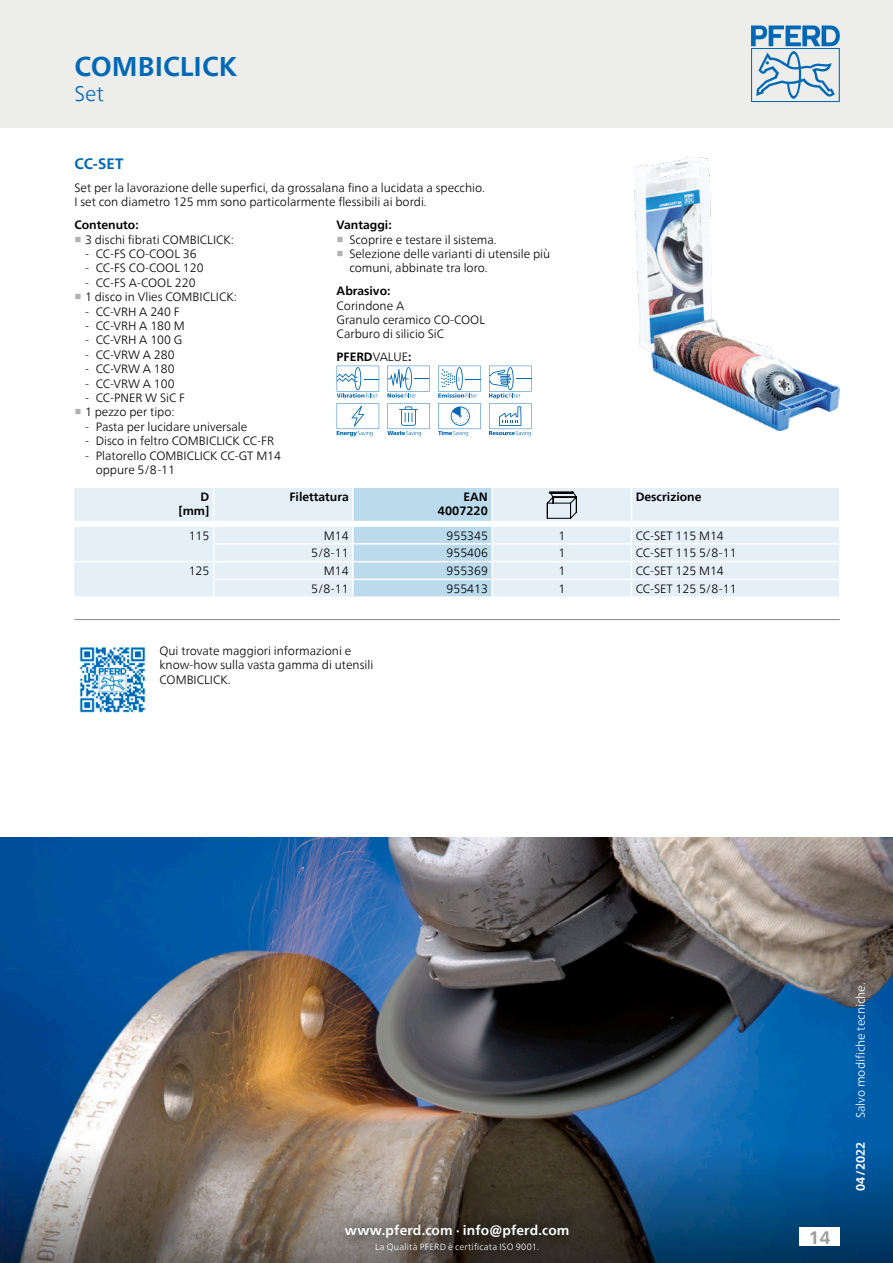
<style>
.page{position:relative;width:893px;height:1263px;background:#fff}
.page>*{position:absolute;margin:0;border:0;box-sizing:border-box;transform-origin:0 0}
.Ausgabenamen_Katalog{font:700 27px "Neue Frutiger World";color:#0068b4}
.Ausgabenamen_Katalog-2{font:300 21px "Neue Frutiger World";color:#0068b4}
.t1{font:700 18px "Neue Frutiger World";color:#9c9c9c}
.Ausgabenamen_Produkt{font:700 15px "Neue Frutiger World";color:#0068b4}
.FT{font:700 13.5px "Neue Frutiger World";letter-spacing:.01em;color:#fff}
.FT_Spaltenspanne{font:300 12px/14.4px "Neue Frutiger World";color:#000}
.Frutiger_45_8Pt_Abst{font:300 12px/14.4px "Neue Frutiger World";color:#000}
.Spaltenwert_links{font:300 12px "Neue Frutiger World";color:#000}
.Text_Aufzaehlung_ohn{font:300 12px "Neue Frutiger World";color:#000}
.Spaltenwert_rechts{font:300 12px "Neue Frutiger World";color:#000}
.Ueberschrift{font:700 12px "Neue Frutiger World";color:#000}
.Spaltenkopf_rechts{font:700 12px "Neue Frutiger World";color:#000}
.FT-2{font:300 12px "Neue Frutiger World";color:#fff}
.PFERDVALUE{font:700 12px "Neue Frutiger World";color:#000}
.Spaltenkopf_links{font:700 12px "Neue Frutiger World";color:#000}
.FT-3{font:700 12px "Neue Frutiger World";color:#fff}
.Spaltenwert_zentrier{font:300 12px "Neue Frutiger World";color:#000}
.t2{font:300 9px "Neue Frutiger World";letter-spacing:.025em;color:#fff}
.s1{font-family:"Arial Unicode MS";font-weight:700;color:#b2b2b2}
.s2{font-weight:300}
</style>
<div class="page">
<div style="left:0;top:0;width:893px;height:128px;background:#ededec"></div>
<svg style="left:751px;top:26px;width:89px;height:76px"></svg>
<img style="left:0;top:838px;width:893px;height:425px">
<img style="left:634px;top:157px;width:206px;height:273px">
<svg style="left:337px;top:366px;width:42px;height:70px"></svg>
<svg style="left:387px;top:366px;width:43px;height:70px"></svg>
<svg style="left:438px;top:366px;width:43px;height:70px"></svg>
<svg style="left:489px;top:366px;width:42px;height:70px"></svg>
<div style="left:74px;top:488px;width:765px;height:108px;background:#e5eff8"></div>
<hr style="left:213px;top:543px;width:140px;height:2px;background:#fff">
<hr style="left:492px;top:543px;width:139px;height:2px;background:#fff">
<hr style="left:631px;top:543px;width:210px;height:2px;background:#fff">
<hr style="left:214px;top:561px;width:139px;height:1px;background:#fff">
<hr style="left:492px;top:561px;width:139px;height:1px;background:#fff">
<hr style="left:631px;top:561px;width:210px;height:1px;background:#fff">
<hr style="left:213px;top:579px;width:140px;height:1px;background:#fff">
<hr style="left:492px;top:579px;width:139px;height:1px;background:#fff">
<hr style="left:631px;top:579px;width:210px;height:1px;background:#fff">
<svg style="left:631px;top:527px;width:1px;height:69px"></svg>
<div style="left:74px;top:521px;width:140px;height:6px;background:#fff"></div>
<hr style="left:213px;top:488px;width:1px;height:33px;background:#fff">
<div style="left:214px;top:521px;width:139px;height:6px;background:#fff"></div>
<div style="left:492px;top:521px;width:139px;height:6px;background:#fff"></div>
<hr style="left:631px;top:488px;width:1px;height:33px;background:#fff">
<div style="left:631px;top:521px;width:208px;height:6px;background:#fff"></div>
<svg style="left:352px;top:488px;width:141px;height:108px;background:#c2deee"></svg>
<hr style="left:74px;top:561px;width:140px;height:1px;background:#fff">
<svg style="left:213px;top:527px;width:1px;height:69px"></svg>
<svg style="left:547px;top:491px;width:30px;height:28px"></svg>
<svg style="left:331px;top:1211px;width:252px;height:52px;background:#514942"></svg>
<img style="left:79px;top:647px;width:67px;height:66px">
<hr style="left:74px;top:619px;width:766px;height:1px;background:#878786">
<div style="left:799px;top:1227px;width:41px;height:19px;background:#fff"></div>
<p class="Ausgabenamen_Katalog" style="left:74px;top:43px;width:164px">COMBICLICK</p>
<p class="Ausgabenamen_Katalog-2" style="left:74px;top:78px;width:31px">Set</p>
<p class="Ausgabenamen_Produkt" style="left:74px;top:150px;width:51px">CC-SET</p>
<p class="FT_Spaltenspanne" style="left:74px;top:180px;width:412px">Set per la lavorazione delle superfici, da grossalana fino a lucidata a specchio.<br>I set con diametro 125 mm sono particolarmente flessibili ai bordi.</p>
<p class="Ueberschrift" style="left:74px;top:214px;width:66px">Contenuto:</p>
<p class="FT_Spaltenspanne" style="left:74px;top:232px;width:161px"><span class="s1">■</span> 3 dischi fibrati COMBICLICK:</p>
<p class="FT_Spaltenspanne" style="left:85px;top:247px;width:113px">- CC-FS CO-COOL 36</p>
<p class="FT_Spaltenspanne" style="left:85px;top:261px;width:120px">- CC-FS CO-COOL 120</p>
<p class="FT_Spaltenspanne" style="left:85px;top:275px;width:112px">- CC-FS A-COOL 220</p>
<p class="FT_Spaltenspanne" style="left:74px;top:290px;width:164px"><span class="s1">■</span> 1 disco in Vlies COMBICLICK:</p>
<p class="FT_Spaltenspanne" style="left:85px;top:304px;width:96px">- CC-VRH A 240 F</p>
<p class="FT_Spaltenspanne" style="left:85px;top:319px;width:101px">- CC-VRH A 180 M</p>
<p class="FT_Spaltenspanne" style="left:85px;top:333px;width:99px">- CC-VRH A 100 G</p>
<p class="FT_Spaltenspanne" style="left:85px;top:347px;width:91px">- CC-VRW A 280</p>
<p class="FT_Spaltenspanne" style="left:85px;top:362px;width:91px">- CC-VRW A 180</p>
<p class="FT_Spaltenspanne" style="left:85px;top:376px;width:91px">- CC-VRW A 100</p>
<p class="FT_Spaltenspanne" style="left:85px;top:391px;width:102px">- CC-PNER W SiC F</p>
<p class="FT_Spaltenspanne" style="left:74px;top:405px;width:102px"><span class="s1">■</span> 1 pezzo per tipo:</p>
<p class="FT_Spaltenspanne" style="left:85px;top:419px;width:164px">- Pasta per lucidare universale</p>
<p class="FT_Spaltenspanne" style="left:85px;top:434px;width:191px">- Disco in feltro COMBICLICK CC-FR</p>
<p class="FT_Spaltenspanne" style="left:96px;top:448px;width:187px;text-indent:-11px">- Platorello COMBICLICK CC-GT M14 oppure 5/8-11</p>
<p class="Ueberschrift" style="left:337px;top:214px;width:57px">Vantaggi:</p>
<p class="FT_Spaltenspanne" style="left:337px;top:232px;width:162px"><span class="s1">■</span> Scoprire e testare il sistema.</p>
<p class="FT_Spaltenspanne" style="left:349px;top:247px;width:202px;text-indent:-13px"><span class="s1">■</span> Selezione delle varianti di utensile più comuni, abbinate tra loro.</p>
<p class="Ueberschrift" style="left:337px;top:280px;width:55px">Abrasivo:</p>
<p class="Text_Aufzaehlung_ohn" style="left:337px;top:296px;width:69px">Corindone A</p>
<p class="Text_Aufzaehlung_ohn" style="left:337px;top:310px;width:150px">Granulo ceramico CO-COOL</p>
<p class="Text_Aufzaehlung_ohn" style="left:337px;top:325px;width:109px">Carburo di silicio SiC</p>
<p class="PFERDVALUE" style="left:337px;top:347px;width:76px">PFERD<span class="s2">VALUE</span>:</p>
<p class="Spaltenkopf_rechts" style="left:201px;top:486px;width:10px">D</p>
<p class="Spaltenkopf_rechts" style="left:178px;top:500px;width:33px">[mm]</p>
<p class="Spaltenkopf_rechts" style="left:289px;top:486px;width:61px">Filettatura</p>
<p class="Spaltenkopf_rechts" style="left:463px;top:486px;width:26px">EAN</p>
<p class="Spaltenkopf_rechts" style="left:438px;top:500px;width:52px">4007220</p>
<p class="Spaltenkopf_links" style="left:636px;top:486px;width:67px">Descrizione</p>
<p class="Spaltenwert_rechts" style="left:189px;top:526px;width:22px">115</p>
<p class="Spaltenwert_rechts" style="left:324px;top:526px;width:26px">M14</p>
<p class="Spaltenwert_rechts" style="left:447px;top:526px;width:43px">955345</p>
<p class="Spaltenwert_zentrier" style="left:558px;top:526px;width:8px">1</p>
<p class="Spaltenwert_links" style="left:636px;top:526px;width:90px">CC-SET 115 M14</p>
<p class="Spaltenwert_rechts" style="left:311px;top:544px;width:39px">5/8-11</p>
<p class="Spaltenwert_rechts" style="left:447px;top:544px;width:43px">955406</p>
<p class="Spaltenwert_zentrier" style="left:558px;top:544px;width:8px">1</p>
<p class="Spaltenwert_links" style="left:636px;top:544px;width:102px">CC-SET 115 5/8-11</p>
<p class="Spaltenwert_rechts" style="left:189px;top:562px;width:22px">125</p>
<p class="Spaltenwert_rechts" style="left:324px;top:562px;width:26px">M14</p>
<p class="Spaltenwert_rechts" style="left:447px;top:562px;width:43px">955369</p>
<p class="Spaltenwert_zentrier" style="left:558px;top:562px;width:8px">1</p>
<p class="Spaltenwert_links" style="left:636px;top:562px;width:90px">CC-SET 125 M14</p>
<p class="Spaltenwert_rechts" style="left:311px;top:579px;width:39px">5/8-11</p>
<p class="Spaltenwert_rechts" style="left:447px;top:579px;width:43px">955413</p>
<p class="Spaltenwert_zentrier" style="left:558px;top:579px;width:8px">1</p>
<p class="Spaltenwert_links" style="left:636px;top:579px;width:102px">CC-SET 125 5/8-11</p>
<p class="Frutiger_45_8Pt_Abst" style="left:159px;top:643px;width:215px">Qui trovate maggiori informazioni e know-how sulla vasta gamma di utensili<br>COMBICLICK.</p>
<p class="FT" style="left:345px;top:1218px;width:226px">www.pferd.com · info@pferd.com</p>
<p class="t2" style="left:375px;top:1240px;width:165px">La Qualità PFERD è certificata ISO 9001.</p>
<h3 class="t1" style="left:809px;top:1221px;width:23px">14</h3>
<p class="FT-2" style="left:851px;top:1118px;width:137px;rotate:-90deg">Salvo modifiche tecniche.</p>
<p class="FT-3" style="left:850px;top:1191px;width:50px;rotate:-90deg">04/2022</p>
</div>
